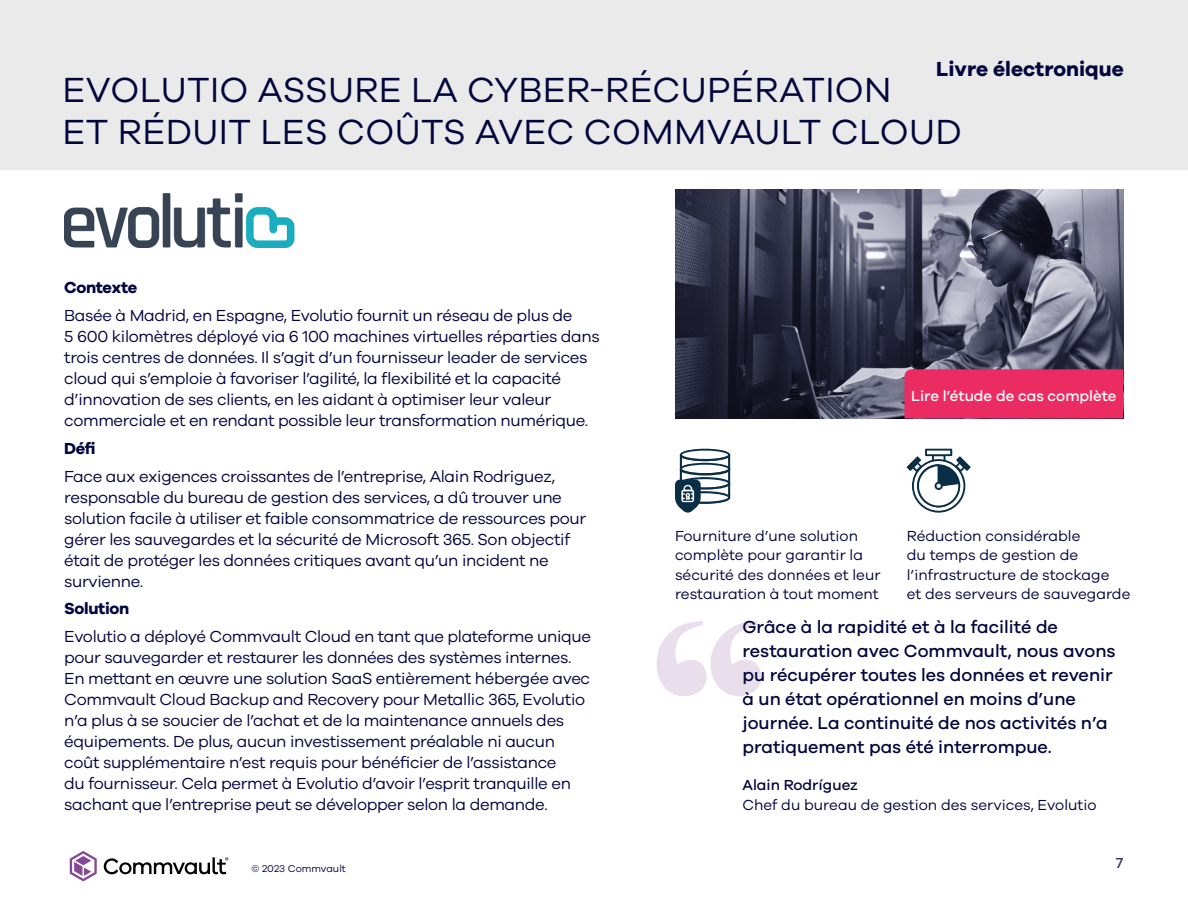
<style>
.page{position:relative;width:1188px;height:918px;background:#fff}
.page>*{position:absolute;margin:0;border:0;box-sizing:border-box;transform-origin:0 0}
.t1{font:36px/42px "Galano Grotesque";letter-spacing:.01em;color:#00053b}
.Document_Title{font:700 21px "Galano Grotesque";color:#00053b}
.t2{font:500 18px/24px "Galano Grotesque";color:#00053b}
.t3{font:16.5px/21px "Galano Grotesque";letter-spacing:-.02em;color:#00053b}
.t4{font:700 16.5px "Galano Grotesque";letter-spacing:-.02em;color:#00053b}
.Body_Copy{font:15px/19.5px "Galano Grotesque";color:#00053b}
.Body_Copy-2{font:500 15px "Galano Grotesque";color:#fff}
.Body_Copy-3{font:500 15px "Galano Grotesque";color:#333762}
.t5{font:10.2px "Galano Grotesque";color:#00053b}
.s1{font-weight:500}
</style>
<div class="page">
<div style="left:0;top:0;width:1188px;height:170px;background:#eaeaea"></div>
<svg style="left:70px;top:851px;width:27px;height:30px"></svg>
<svg style="left:103px;top:857px;width:125px;height:17px"></svg>
<img style="left:675px;top:189px;width:448px;height:229px">
<svg style="left:675px;top:449px;width:55px;height:64px"></svg>
<svg style="left:907px;top:449px;width:64px;height:64px"></svg>
<svg style="left:656px;top:621px;width:106px;height:75px"></svg>
<img style="left:65px;top:193px;width:230px;height:55px">
<div style="left:904px;top:369px;width:219px;height:50px;background:#ea2c63"></div>
<p class="Document_Title" style="left:936px;top:56px;width:189px">Livre électronique</p>
<p class="t1" style="left:63px;top:67px;width:901px">EVOLUTIO ASSURE LA CYBER-RÉCUPÉRATION<br>ET RÉDUIT LES COÛTS AVEC COMMVAULT CLOUD</p>
<p class="t4" style="left:64px;top:277px;width:74px">Contexte</p>
<p class="t3" style="left:64px;top:304px;width:537px">Basée à Madrid, en Espagne, Evolutio fournit un réseau de plus de<br>5 600 kilomètres déployé via 6 100 machines virtuelles réparties dans trois centres de données. Il s’agit d’un fournisseur leader de services cloud qui s’emploie à favoriser l’agilité, la flexibilité et la capacité d’innovation de ses clients, en les aidant à optimiser leur valeur commerciale et en rendant possible leur transformation numérique.</p>
<p class="t4" style="left:64px;top:438px;width:33px">Défi</p>
<p class="t3" style="left:64px;top:465px;width:524px">Face aux exigences croissantes de l’entreprise, Alain Rodriguez, responsable du bureau de gestion des services, a dû trouver une solution facile à utiliser et faible consommatrice de ressources pour gérer les sauvegardes et la sécurité de Microsoft 365. Son objectif était de protéger les données critiques avant qu’un incident ne survienne.</p>
<p class="t4" style="left:64px;top:598px;width:67px">Solution</p>
<p class="t3" style="left:64px;top:625px;width:528px">Evolutio a déployé Commvault Cloud en tant que plateforme unique pour sauvegarder et restaurer les données des systèmes internes.<br>En mettant en œuvre une solution SaaS entièrement hébergée avec Commvault Cloud Backup and Recovery pour Metallic 365, Evolutio n’a plus à se soucier de l’achat et de la maintenance annuels des équipements. De plus, aucun investissement préalable ni aucun coût supplémentaire n’est requis pour bénéficier de l’assistance<br>du fournisseur. Cela permet à Evolutio d’avoir l’esprit tranquille en sachant que l’entreprise peut se développer selon la demande.</p>
<p class="t5" style="left:252px;top:863px;width:96px">© 2023 Commvault</p>
<p class="Body_Copy-2" style="left:911px;top:387px;width:207px">Lire l’étude de cas complète</p>
<p class="Body_Copy" style="left:675px;top:526px;width:207px">Fourniture d’une solution complète pour garantir la sécurité des données et leur restauration à tout moment</p>
<p class="Body_Copy" style="left:907px;top:526px;width:225px">Réduction considérable<br>du temps de gestion de l’infrastructure de stockage<br>et des serveurs de sauvegarde</p>
<p class="t2" style="left:742px;top:614px;width:375px">Grâce à la rapidité et à la facilité de restauration avec Commvault, nous avons pu récupérer toutes les données et revenir à un état opérationnel en moins d’une journée. La continuité de nos activités n’a pratiquement pas été interrompue.</p>
<p class="Body_Copy" style="left:742px;top:775px;width:356px"><span class="s1">Alain Rodríguez<br></span>Chef du bureau de gestion des services, Evolutio</p>
<p class="Body_Copy-3" style="left:1116px;top:854px;width:9px">7</p>
</div>
